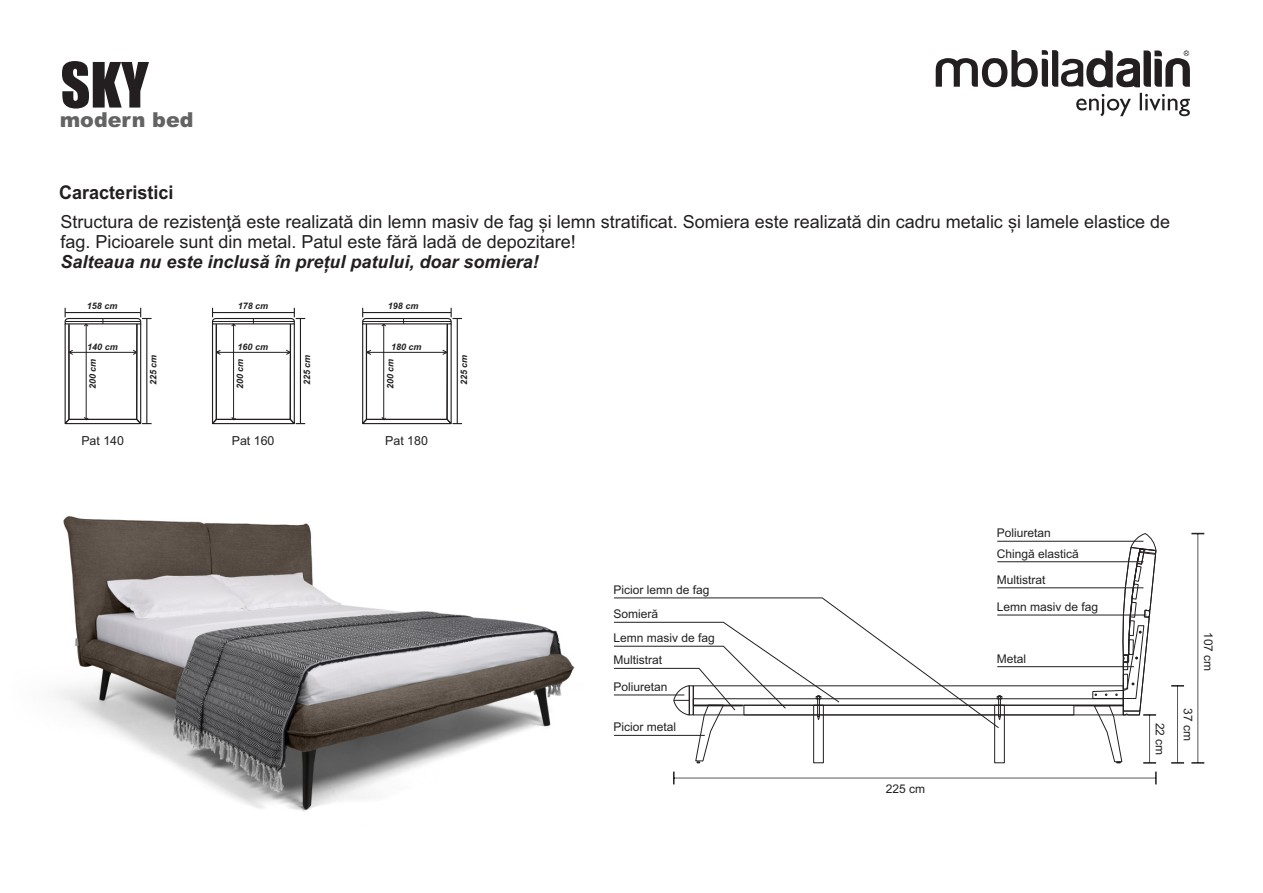
<style>
.page{position:relative;width:1263px;height:893px;background:#fff}
.page>*{position:absolute;margin:0;border:0;box-sizing:border-box;transform-origin:0 0}
.t1{font:57.6px "Impact";color:#231f20}
.t2{font:900 20.55px "Arial";color:#636363}
.t3{font:700 18.9px "Arial";color:#231f20;scale:.95 1}
.t4{font:18px/20.1px "Arial";color:#231f20}
.t5{font:italic 700 18px "Arial";color:#231f20}
.t6{font:12.45px "Arial";color:#231f20}
.t7{font:12px/26.1px "Arial";color:#231f20}
.t8{font:italic 700 9px "Arial";color:#231f20}
</style>
<div class="page">
<svg style="left:1076px;top:93px;width:114px;height:23px"></svg>
<svg style="left:936px;top:50px;width:254px;height:37px"></svg>
<svg style="left:1191px;top:533px;width:13px;height:231px"></svg>
<svg style="left:1171px;top:685px;width:13px;height:79px"></svg>
<svg style="left:673px;top:772px;width:484px;height:12px"></svg>
<hr style="left:997px;top:541px;width:146px;height:1px;background:#231f20">
<svg style="left:614px;top:597px;width:386px;height:131px"></svg>
<hr style="left:997px;top:561px;width:146px;height:1px;background:#231f20">
<hr style="left:997px;top:587px;width:146px;height:1px;background:#231f20">
<hr style="left:997px;top:666px;width:137px;height:1px;background:#231f20">
<hr style="left:997px;top:615px;width:149px;height:1px;background:#231f20">
<div style="left:1074px;top:705px;width:49px;height:1px;border:1px solid #231f20"></div>
<div style="left:744px;top:705px;width:330px;height:10px;border:1px solid #231f20"></div>
<div style="left:994px;top:705px;width:10px;height:58px;border:1px solid #231f20"></div>
<div style="left:998px;top:695px;width:2px;height:22px;border:1px solid #231f20"></div>
<svg style="left:997px;top:696px;width:5px;height:3px"></svg>
<svg style="left:998px;top:716px;width:3px;height:4px"></svg>
<svg style="left:614px;top:621px;width:226px;height:142px"></svg>
<svg style="left:1092px;top:533px;width:64px;height:231px"></svg>
<svg style="left:64px;top:308px;width:88px;height:117px"></svg>
<svg style="left:211px;top:308px;width:94px;height:117px"></svg>
<svg style="left:362px;top:308px;width:100px;height:117px"></svg>
<img style="left:57px;top:516px;width:518px;height:296px">
<h1 class="t1" style="left:61px;top:62px;width:90px">SKY</h1>
<p class="t2" style="left:60px;top:112px;width:135px">modern bed</p>
<p class="t3" style="left:59px;top:185px;width:122px">Caracteristici</p>
<p class="t4" style="left:60px;top:213px;width:1111px">Structura de rezistenţă este realizată din lemn masiv de fag și lemn stratificat. Somiera este realizată din cadru metalic și lamele elastice de fag. Picioarele sunt din metal. Patul este fără ladă de depozitare!</p>
<p class="t5" style="left:60px;top:255px;width:480px">Salteaua nu este inclusă în prețul patului, doar somiera!</p>
<p class="t8" style="left:87px;top:302px;width:32px">158 cm</p>
<p class="t8" style="left:238px;top:302px;width:32px">178 cm</p>
<p class="t8" style="left:388px;top:302px;width:32px">198 cm</p>
<p class="t8" style="left:87px;top:343px;width:32px">140 cm</p>
<p class="t8" style="left:238px;top:343px;width:32px">160 cm</p>
<p class="t8" style="left:391px;top:343px;width:32px">180 cm</p>
<p class="t8" style="left:89px;top:389px;width:32px;rotate:-90deg">200 cm</p>
<p class="t8" style="left:150px;top:385px;width:32px;rotate:-90deg">225 cm</p>
<p class="t8" style="left:304px;top:385px;width:32px;rotate:-90deg">225 cm</p>
<p class="t8" style="left:460px;top:385px;width:32px;rotate:-90deg">225 cm</p>
<p class="t8" style="left:237px;top:389px;width:32px;rotate:-90deg">200 cm</p>
<p class="t8" style="left:387px;top:389px;width:32px;rotate:-90deg">200 cm</p>
<p class="t6" style="left:81px;top:436px;width:44px">Pat 140</p>
<p class="t6" style="left:232px;top:436px;width:44px">Pat 160</p>
<p class="t6" style="left:385px;top:436px;width:44px">Pat 180</p>
<p class="t7" style="left:613px;top:578px;width:98px">Picior lemn de fag</p>
<p class="t7" style="left:613px;top:602px;width:46px">Somieră</p>
<p class="t7" style="left:613px;top:626px;width:103px">Lemn masiv de fag</p>
<p class="t7" style="left:613px;top:648px;width:50px">Multistrat</p>
<p class="t7" style="left:613px;top:675px;width:56px">Poliuretan</p>
<p class="t7" style="left:613px;top:715px;width:64px">Picior metal</p>
<p class="t7" style="left:886px;top:776px;width:41px">225 cm</p>
<p class="t7" style="left:997px;top:521px;width:56px">Poliuretan</p>
<p class="t7" style="left:997px;top:541px;width:84px">Chingă elastică<br>Multistrat</p>
<p class="t7" style="left:997px;top:595px;width:103px">Lemn masiv de fag</p>
<p class="t7" style="left:997px;top:646px;width:31px">Metal</p>
<p class="t7" style="left:1172px;top:723px;width:34px;rotate:90deg">22 cm</p>
<p class="t7" style="left:1220px;top:632px;width:41px;rotate:90deg">107 cm</p>
<p class="t7" style="left:1200px;top:708px;width:34px;rotate:90deg">37 cm</p>
</div>
